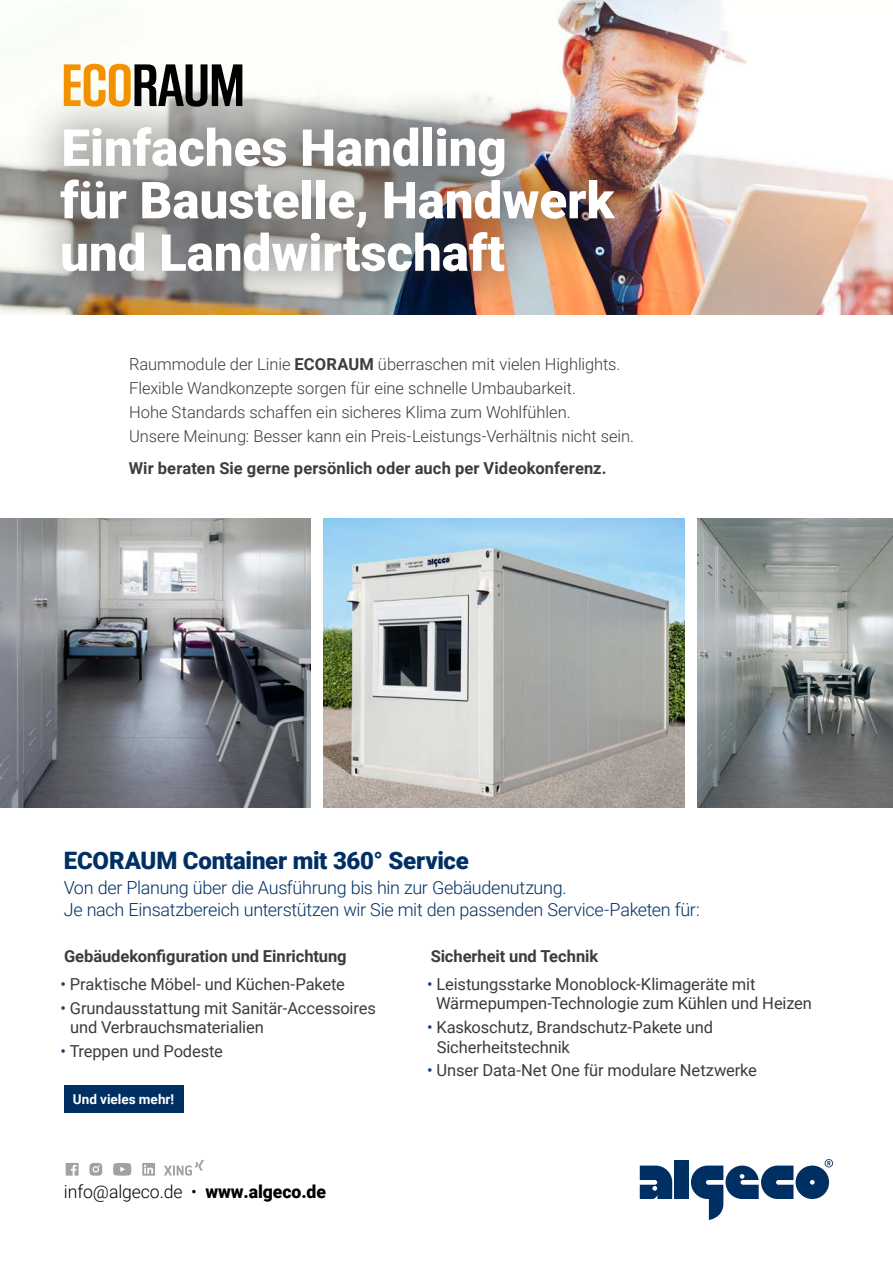
<style>
.page{position:relative;width:893px;height:1263px;background:#fff}
.page>*{position:absolute;margin:0;border:0;box-sizing:border-box;transform-origin:0 0}
.t1{font:900 51px/52.5px "Roboto";color:#fff}
.t2{font:900 24px "Roboto";letter-spacing:-.01em;color:#003063}
.t3{font:300 18px/22.5px "Roboto";letter-spacing:-.02em;color:#003063}
.t4{font:300 18px "Roboto";letter-spacing:-.005em;color:#000}
.t5{font:16.5px/19.5px "Roboto";letter-spacing:-.005em;color:#3c3c3b}
.t6{font:300 16.5px/24px "Roboto";letter-spacing:-.005em;color:#3c3c3b}
.t7{font:700 16.5px "Roboto";color:#3c3c3b}
.t8{font:700 13.5px "Roboto";color:#fff}
.s1{font-weight:700}
.s2{color:#183c6f}
.s3{font-weight:900}
</style>
<div class="page">
<img style="left:0;top:519px;width:310px;height:289px">
<img style="left:0;top:0;width:893px;height:315px">
<div style="left:16px;top:82px;width:642px;height:236px;background:#000;opacity:.5"></div>
<svg style="left:640px;top:1165px;width:32px;height:34px"></svg>
<div style="left:675px;top:1160px;width:14px;height:39px;background:#003063"></div>
<svg style="left:691px;top:1159px;width:142px;height:61px"></svg>
<div style="left:64px;top:1085px;width:119px;height:27px;background:#003063"></div>
<svg style="left:113px;top:1163px;width:18px;height:13px"></svg>
<svg style="left:164px;top:1160px;width:40px;height:16px"></svg>
<svg style="left:66px;top:1163px;width:13px;height:13px"></svg>
<svg style="left:142px;top:1163px;width:13px;height:13px"></svg>
<svg style="left:89px;top:1163px;width:13px;height:13px"></svg>
<svg style="left:64px;top:64px;width:178px;height:43px"></svg>
<img style="left:697px;top:519px;width:196px;height:289px">
<img style="left:323px;top:519px;width:362px;height:289px">
<h1 class="t1" style="left:60px;top:120px;width:556px">Einfaches Handling<br>für Baustelle, Handwerk und Landwirtschaft</h1>
<p class="t6" style="left:129px;top:351px;width:507px">Raummodule der Linie <span class="s1">ECORAUM</span> überraschen mit vielen Highlights.<br>Flexible Wandkonzepte sorgen für eine schnelle Umbaubarkeit.<br>Hohe Standards schaffen ein sicheres Klima zum Wohlfühlen.<br>Unsere Meinung: Besser kann ein Preis-Leistungs-Verhältnis nicht sein.</p>
<p class="t7" style="left:129px;top:457px;width:479px">Wir beraten Sie gerne persönlich oder auch per Videokonferenz.</p>
<h2 class="t2" style="left:64px;top:843px;width:407px">ECORAUM Container mit 360° Service</h2>
<p class="t3" style="left:64px;top:875px;width:638px">Von der Planung über die Ausführung bis hin zur Gebäudenutzung.<br>Je nach Einsatzbereich unterstützen wir Sie mit den passenden Service-Paketen für:</p>
<p class="t7" style="left:64px;top:944px;width:284px">Gebäudekonfiguration und Einrichtung</p>
<p class="t5" style="left:61px;top:973px;width:286px"><span class="s2">•</span> Praktische Möbel- und Küchen-Pakete</p>
<p class="t5" style="left:70px;top:997px;width:307px;text-indent:-10px"><span class="s2">•</span> Grundausstattung mit Sanitär-Accessoires und Verbrauchsmaterialien</p>
<p class="t5" style="left:61px;top:1040px;width:164px"><span class="s2">•</span> Treppen und Podeste</p>
<p class="t8" style="left:73px;top:1090px;width:103px">Und vieles mehr!</p>
<p class="t4" style="left:64px;top:1179px;width:264px">info@algeco.de • <span class="s3">www.algeco.de</span></p>
<p class="t7" style="left:431px;top:944px;width:169px">Sicherheit und Technik</p>
<p class="t5" style="left:436px;top:973px;width:377px;text-indent:-9px"><span class="s2">•</span> Leistungsstarke Monoblock-Klimageräte mit<br>Wärmepumpen-Technologie zum Kühlen und Heizen</p>
<p class="t5" style="left:437px;top:1017px;width:278px;text-indent:-10px"><span class="s2">•</span> Kaskoschutz, Brandschutz-Pakete und<br>Sicherheitstechnik</p>
<p class="t5" style="left:427px;top:1060px;width:331px"><span class="s2">•</span> Unser Data-Net One für modulare Netzwerke</p>
</div>
